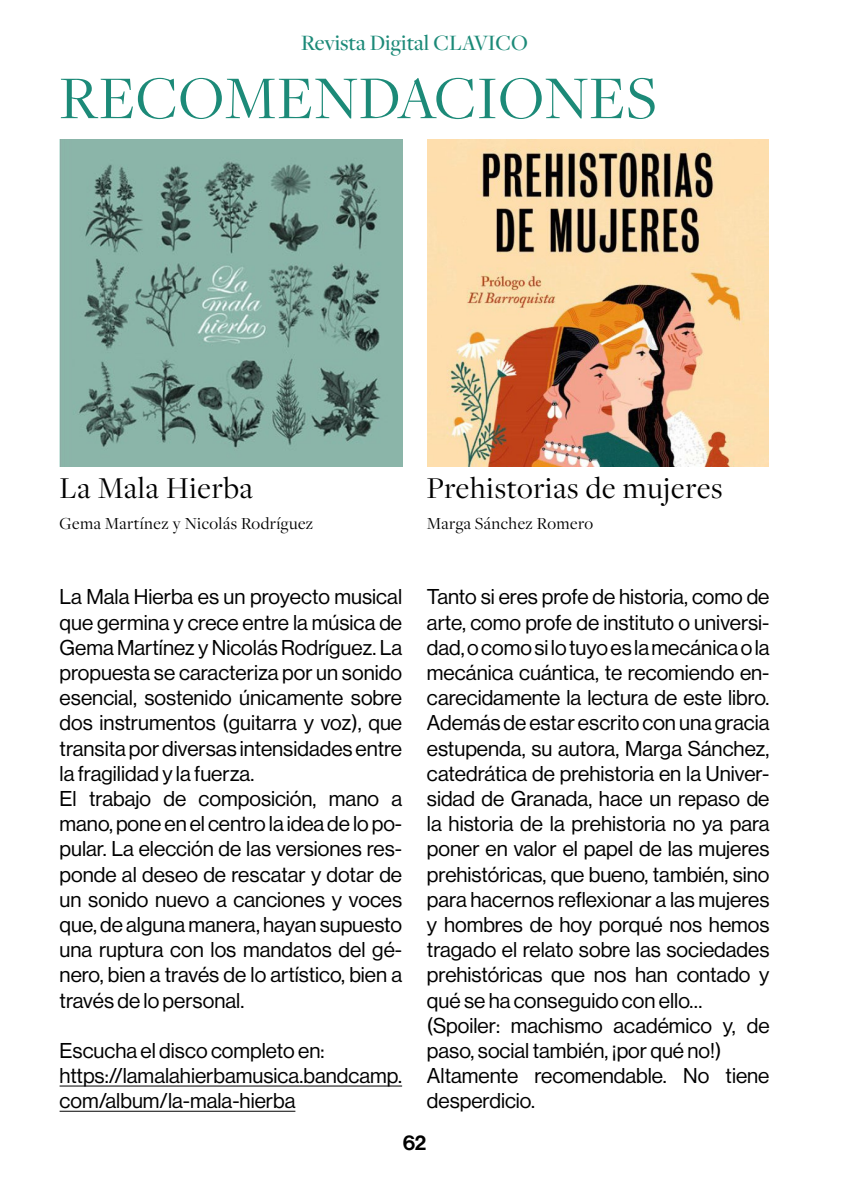
<style>
.page{position:relative;width:844px;height:1183px;background:#fff}
.page>*{position:absolute;margin:0;border:0;box-sizing:border-box;transform-origin:0 0}
.t1{font:63px "Freight Disp Pro";letter-spacing:.01em;color:#1c8a78}
.t2{font:31.5px "Freight Disp Pro";letter-spacing:.025em;color:#000}
.t3{font:500 22.75px "Freight Disp Pro";color:#1c8a78}
.t4{font:21px/25.2px "N Haas Grotesk DS Pro 55 Rg";color:#000}
.t5{font:21px "N Haas Grotesk DS Pro 65 Md";color:#000}
.t6{font:17.5px "Freight Disp Pro";letter-spacing:.025em;color:#000}
</style>
<div class="page">
<img style="left:60px;top:140px;width:342px;height:326px">
<img style="left:428px;top:140px;width:340px;height:326px">
<hr style="left:60px;top:1086px;width:342px;height:1px;background:#000">
<hr style="left:60px;top:1111px;width:235px;height:1px;background:#000">
<p class="t3" style="left:301px;top:28px;width:228px">Revista Digital CLAVICO</p>
<h1 class="t1" style="left:60px;top:57px;width:598px">RECOMENDACIONES</h1>
<h2 class="t2" style="left:60px;top:467px;width:195px">La Mala Hierba</h2>
<h2 class="t2" style="left:427px;top:467px;width:297px">Prehistorias de mujeres</h2>
<p class="t6" style="left:60px;top:512px;width:255px">Gema Martínez y Nicolás Rodríguez</p>
<p class="t6" style="left:427px;top:512px;width:168px">Marga Sánchez Romero</p>
<p class="t4" style="left:60px;top:585px;width:344px">La Mala Hierba es un proyecto musical que germina y crece entre la música de Gema Martínez y Nicolás Rodríguez. La propuesta se caracteriza por un sonido esencial, sostenido únicamente sobre dos instrumentos (guitarra y voz), que transita por diversas intensidades entre la fragilidad y la fuerza.<br>El trabajo de composición, mano a mano, pone en el centro la idea de lo po&shy;pular. La elección de las versiones res&shy;ponde al deseo de rescatar y dotar de un sonido nuevo a canciones y voces que, de alguna manera, hayan supuesto una ruptura con los mandatos del gé&shy;nero, bien a través de lo artístico, bien a través de lo personal.</p>
<p class="t4" style="left:60px;top:1038px;width:344px">Escucha el disco completo en: https://lamalahierbamusica.bandcamp. com/album/la-mala-hierba</p>
<p class="t4" style="left:427px;top:585px;width:344px">Tanto si eres profe de historia, como de arte, como profe de instituto o universi&shy;dad, o como si lo tuyo es la mecánica o la mecánica cuántica, te recomiendo en&shy;carecidamente la lectura de este libro.<br>Además de estar escrito con una gracia estupenda, su autora, Marga Sánchez, catedrática de prehistoria en la Univer&shy;sidad de Granada, hace un repaso de la historia de la prehistoria no ya para poner en valor el papel de las mujeres prehistóricas, que bueno, también, sino para hacernos reflexionar a las mujeres y hombres de hoy porqué nos hemos tragado el relato sobre las sociedades prehistóricas que nos han contado y qué se ha conseguido con ello… (Spoiler: machismo académico y, de paso, social también, ¡por qué no!)<br>Altamente recomendable. No tiene desperdicio.</p>
<p class="t5" style="left:402px;top:1130px;width:25px">62</p>
</div>
